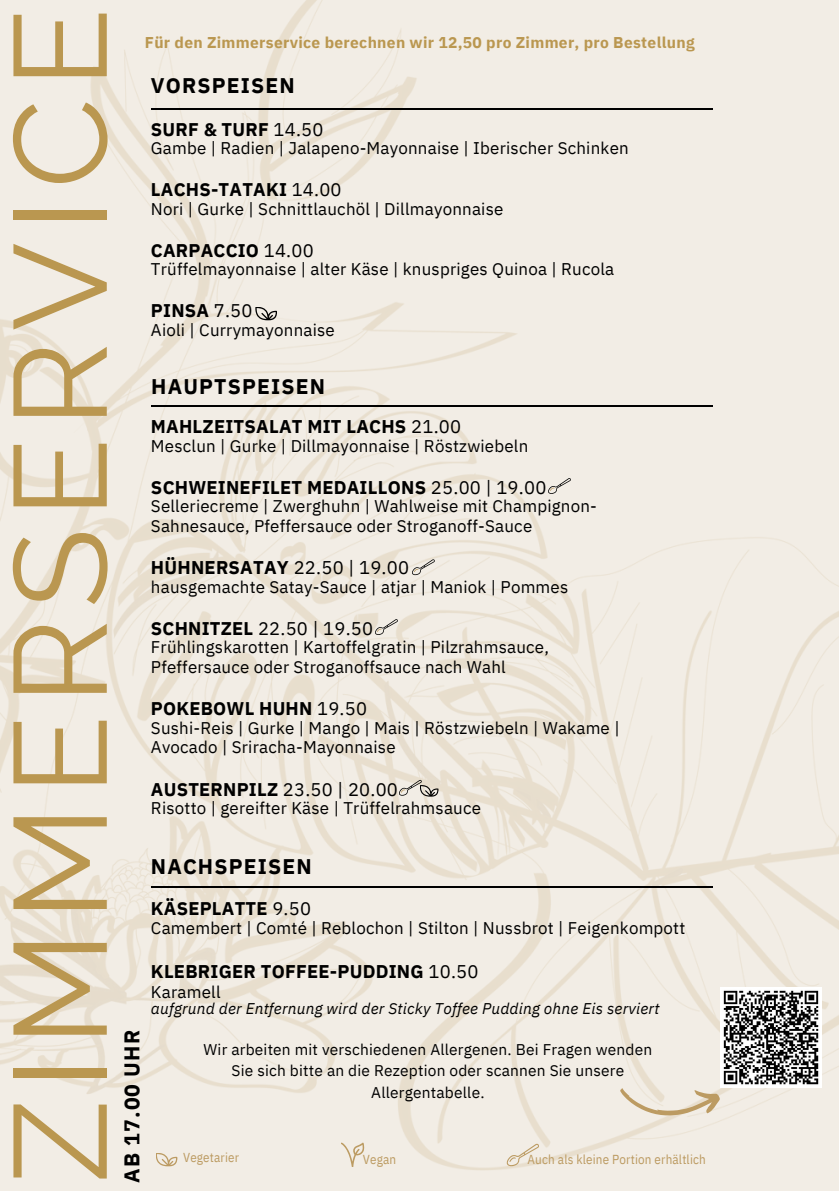
<style>
.page{position:relative;width:839px;height:1191px;background:#fff}
.page>*{position:absolute;margin:0;border:0;box-sizing:border-box;transform-origin:0 0}
.t1{font:131.4px "Raleway";letter-spacing:.08em;color:#ba9750}
.t2{font:700 21.2px "IBM Plex Sans";letter-spacing:.055em;color:#000}
.t3{font:700 18.4px "IBM Plex Sans";letter-spacing:.01em;color:#000}
.t4{font:18.4px "IBM Plex Sans";letter-spacing:.01em;color:#000}
.t5{font:17px/19.8px "IBM Plex Sans";letter-spacing:.01em;color:#000}
.t6{font:italic 15.6px "IBM Plex Sans";letter-spacing:.01em;color:#000}
.t7{font:700 15.6px "IBM Plex Sans";letter-spacing:.02em;color:#ba9750}
.t8{font:15.4px/21.2px "IBM Plex Sans";letter-spacing:.01em;color:#000;text-align:center}
.t9{font:13px "IBM Plex Sans Cond";letter-spacing:.01em;color:#bc9b62}
.s1{font-weight:400}
.s2{font-weight:700}
</style>
<div class="page">
<img style="left:0;top:0;width:838px;height:1186px">
<hr style="left:151px;top:108px;width:561px;height:1px;background:#000">
<hr style="left:151px;top:406px;width:561px;height:1px;background:#000">
<svg style="left:156px;top:1153px;width:21px;height:13px"></svg>
<hr style="left:151px;top:886px;width:561px;height:1px;background:#000">
<svg style="left:255px;top:307px;width:22px;height:13px"></svg>
<svg style="left:548px;top:478px;width:23px;height:16px"></svg>
<svg style="left:412px;top:559px;width:23px;height:16px"></svg>
<svg style="left:375px;top:619px;width:23px;height:16px"></svg>
<svg style="left:399px;top:780px;width:39px;height:17px"></svg>
<svg style="left:620px;top:1088px;width:100px;height:29px;background:#e5dac7"></svg>
<svg style="left:506px;top:1144px;width:33px;height:22px"></svg>
<svg style="left:341px;top:1143px;width:23px;height:24px"></svg>
<img style="left:720px;top:987px;width:101px;height:101px">
<h4 class="t1" style="left:-17px;top:1183px;width:1176px;rotate:-90deg">ZIMMERSERVICE</h4>
<p class="t7" style="left:145px;top:32px;width:551px">Für den Zimmerservice berechnen wir 12,50 pro Zimmer, pro Bestellung</p>
<h4 class="t2" style="left:151px;top:72px;width:145px">VORSPEISEN</h4>
<h1 class="t3" style="left:151px;top:117px;width:174px">SURF &amp; TURF <span class="s1">14.50</span></h1>
<h1 class="t5" style="left:151px;top:138px;width:479px">Gambe | Radien | Jalapeno-Mayonnaise | Iberischer Schinken</h1>
<p class="t3" style="left:151px;top:177px;width:192px">LACHS-TATAKI <span class="s1">14.00</span></p>
<p class="t5" style="left:151px;top:198px;width:354px">Nori | Gurke | Schnittlauchöl | Dillmayonnaise</p>
<h3 class="t3" style="left:151px;top:238px;width:164px">CARPACCIO <span class="s1">14.00</span></h3>
<h3 class="t5" style="left:151px;top:259px;width:465px">Trüffelmayonnaise | alter Käse | knuspriges Quinoa | Rucola</h3>
<h2 class="t3" style="left:151px;top:299px;width:103px">PINSA <span class="s1">7.50</span></h2>
<h2 class="t5" style="left:151px;top:320px;width:185px">Aioli | Currymayonnaise</h2>
<h4 class="t2" style="left:151px;top:372px;width:175px">HAUPTSPEISEN</h4>
<h4 class="t3" style="left:151px;top:414px;width:312px">MAHLZEITSALAT MIT LACHS <span class="s1">21.00</span></h4>
<h4 class="t5" style="left:151px;top:435px;width:379px">Mesclun | Gurke | Dillmayonnaise | Röstzwiebeln</h4>
<h4 class="t3" style="left:151px;top:475px;width:397px">SCHWEINEFILET MEDAILLONS <span class="s1">25.00 | 19.00</span></h4>
<h4 class="t5" style="left:151px;top:496px;width:447px">Selleriecreme | Zwerghuhn | Wahlweise mit Champignon-<br>Sahnesauce, Pfeffersauce oder Stroganoff-Sauce</h4>
<h4 class="t3" style="left:151px;top:555px;width:259px">HÜHNERSATAY <span class="s1">22.50 | 19.00</span></h4>
<h4 class="t5" style="left:151px;top:576px;width:419px">hausgemachte Satay-Sauce | atjar | Maniok | Pommes</h4>
<h4 class="t4" style="left:151px;top:616px;width:223px"><span class="s2">SCHNITZEL</span> 22.50 | 19.50</h4>
<h4 class="t5" style="left:151px;top:637px;width:399px">Frühlingskarotten | Kartoffelgratin | Pilzrahmsauce,<br>Pfeffersauce oder Stroganoffsauce nach Wahl</h4>
<h2 class="t3" style="left:151px;top:696px;width:217px">POKEBOWL HUHN <span class="s1">19.50</span></h2>
<h2 class="t5" style="left:151px;top:717px;width:470px">Sushi-Reis | Gurke | Mango | Mais | Röstzwiebeln | Wakame |<br>Avocado | Sriracha-Mayonnaise</h2>
<h4 class="t3" style="left:151px;top:777px;width:248px">AUSTERNPILZ <span class="s1">23.50 | 20.00</span></h4>
<h4 class="t5" style="left:151px;top:798px;width:331px">Risotto | gereifter Käse | Trüffelrahmsauce</h4>
<h4 class="t2" style="left:151px;top:852px;width:162px">NACHSPEISEN</h4>
<p class="t2" style="left:118px;top:1183px;width:154px;rotate:-90deg">AB 17.00 UHR</p>
<h2 class="t3" style="left:151px;top:896px;width:161px">KÄSEPLATTE <span class="s1">9.50</span></h2>
<h2 class="t5" style="left:151px;top:918px;width:536px">Camembert | Comté | Reblochon | Stilton | Nussbrot | Feigenkompott</h2>
<h2 class="t3" style="left:151px;top:959px;width:329px">KLEBRIGER TOFFEE-PUDDING <span class="s1">10.50</span></h2>
<h2 class="t5" style="left:151px;top:981px;width:71px">Karamell</h2>
<h2 class="t6" style="left:151px;top:998px;width:510px">aufgrund der Entfernung wird der Sticky Toffee Pudding ohne Eis serviert</h2>
<h4 class="t8" style="left:203px;top:1039px;width:450px">Wir arbeiten mit verschiedenen Allergenen. Bei Fragen wenden<br>Sie sich bitte an die Rezeption oder scannen Sie unsere<br>Allergentabelle.</h4>
<h4 class="t9" style="left:183px;top:1149px;width:57px">Vegetarier</h4>
<h4 class="t9" style="left:363px;top:1151px;width:35px">Vegan</h4>
<h4 class="t9" style="left:527px;top:1151px;width:180px">Auch als kleine Portion erhältlich</h4>
</div>
